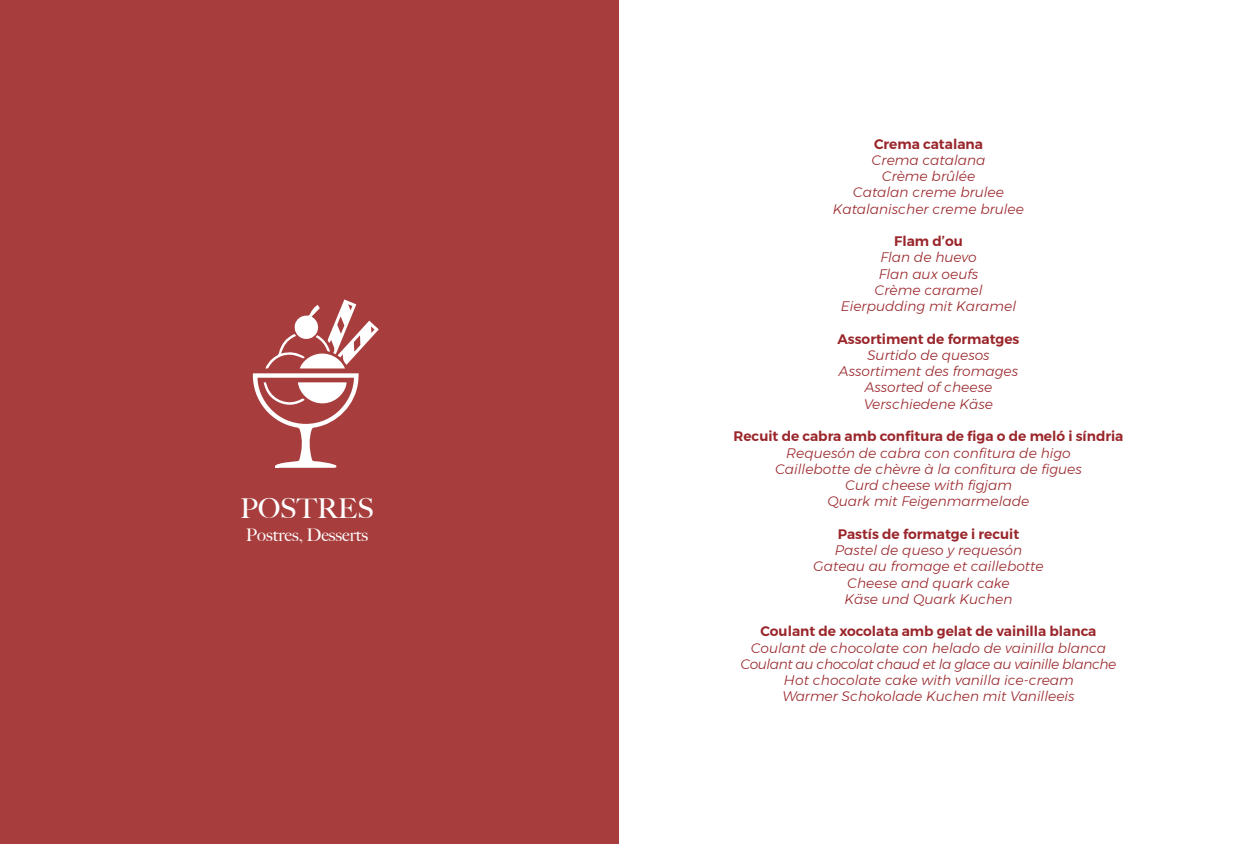
<style>
.page{position:relative;width:1238px;height:844px;background:#fff}
.page>*{position:absolute;margin:0;border:0;box-sizing:border-box;transform-origin:0 0}
.t1{font:500 27.38px "Big Caslon";color:#fff}
.t2{font:500 17.38px "Big Caslon";color:#fff}
.t3{font:italic 300 13.75px "Montserrat";color:#9a262b}
.t4{font:600 13.75px "Montserrat";color:#9a262b}
.t5{font:italic 300 13.75px "Montserrat";letter-spacing:-.03em;color:#9a262b}
</style>
<div class="page">
<div style="left:0;top:0;width:619px;height:843px;background:#a73e3d"></div>
<svg style="left:252px;top:299px;width:127px;height:169px"></svg>
<p class="t1" style="left:240px;top:486px;width:135px">POSTRES</p>
<p class="t2" style="left:246px;top:520px;width:124px">Postres, Desserts</p>
<p class="t4" style="left:874px;top:133px;width:110px">Crema catalana</p>
<p class="t3" style="left:871px;top:149px;width:115px">Crema catalana</p>
<p class="t3" style="left:881px;top:166px;width:95px">Crème brûlée</p>
<p class="t3" style="left:853px;top:182px;width:152px">Catalan creme brulee</p>
<p class="t3" style="left:833px;top:198px;width:193px">Katalanischer creme brulee</p>
<p class="t4" style="left:894px;top:230px;width:70px">Flam d’ou</p>
<p class="t3" style="left:880px;top:247px;width:98px">Flan de huevo</p>
<p class="t3" style="left:879px;top:263px;width:101px">Flan aux oeufs</p>
<p class="t3" style="left:874px;top:279px;width:109px">Crème caramel</p>
<p class="t3" style="left:841px;top:296px;width:177px">Eierpudding mit Karamel</p>
<p class="t4" style="left:837px;top:328px;width:183px">Assortiment de formatges</p>
<p class="t3" style="left:867px;top:344px;width:124px">Surtido de quesos</p>
<p class="t3" style="left:839px;top:361px;width:181px">Assortiment des fromages</p>
<p class="t3" style="left:864px;top:377px;width:129px">Assorted of cheese</p>
<p class="t3" style="left:864px;top:393px;width:131px">Verschiedene Käse</p>
<p class="t4" style="left:733px;top:425px;width:391px">Recuit de cabra amb confitura de figa o de meló i síndria</p>
<p class="t3" style="left:786px;top:442px;width:286px">Requesón de cabra con confitura de higo</p>
<p class="t3" style="left:775px;top:458px;width:308px">Caillebotte de chèvre à la confitura de figues</p>
<p class="t3" style="left:845px;top:474px;width:168px">Curd cheese with figjam</p>
<p class="t3" style="left:827px;top:491px;width:203px">Quark mit Feigenmarmelade</p>
<p class="t4" style="left:837px;top:523px;width:183px">Pastís de formatge i recuit</p>
<p class="t3" style="left:835px;top:539px;width:189px">Pastel de queso y requesón</p>
<p class="t3" style="left:813px;top:556px;width:232px">Gateau au fromage et caillebotte</p>
<p class="t3" style="left:847px;top:572px;width:164px">Cheese and quark cake</p>
<p class="t3" style="left:844px;top:588px;width:169px">Käse und Quark Kuchen</p>
<p class="t4" style="left:760px;top:620px;width:337px">Coulant de xocolata amb gelat de vainilla blanca</p>
<p class="t3" style="left:751px;top:637px;width:357px">Coulant de chocolate con helado de vainilla blanca</p>
<p class="t5" style="left:740px;top:653px;width:378px">Coulant au chocolat chaud et la glace au vainille blanche</p>
<p class="t3" style="left:783px;top:669px;width:292px">Hot chocolate cake with vanilla ice-cream</p>
<p class="t3" style="left:782px;top:686px;width:294px">Warmer Schokolade Kuchen mit Vanilleeis</p>
</div>
